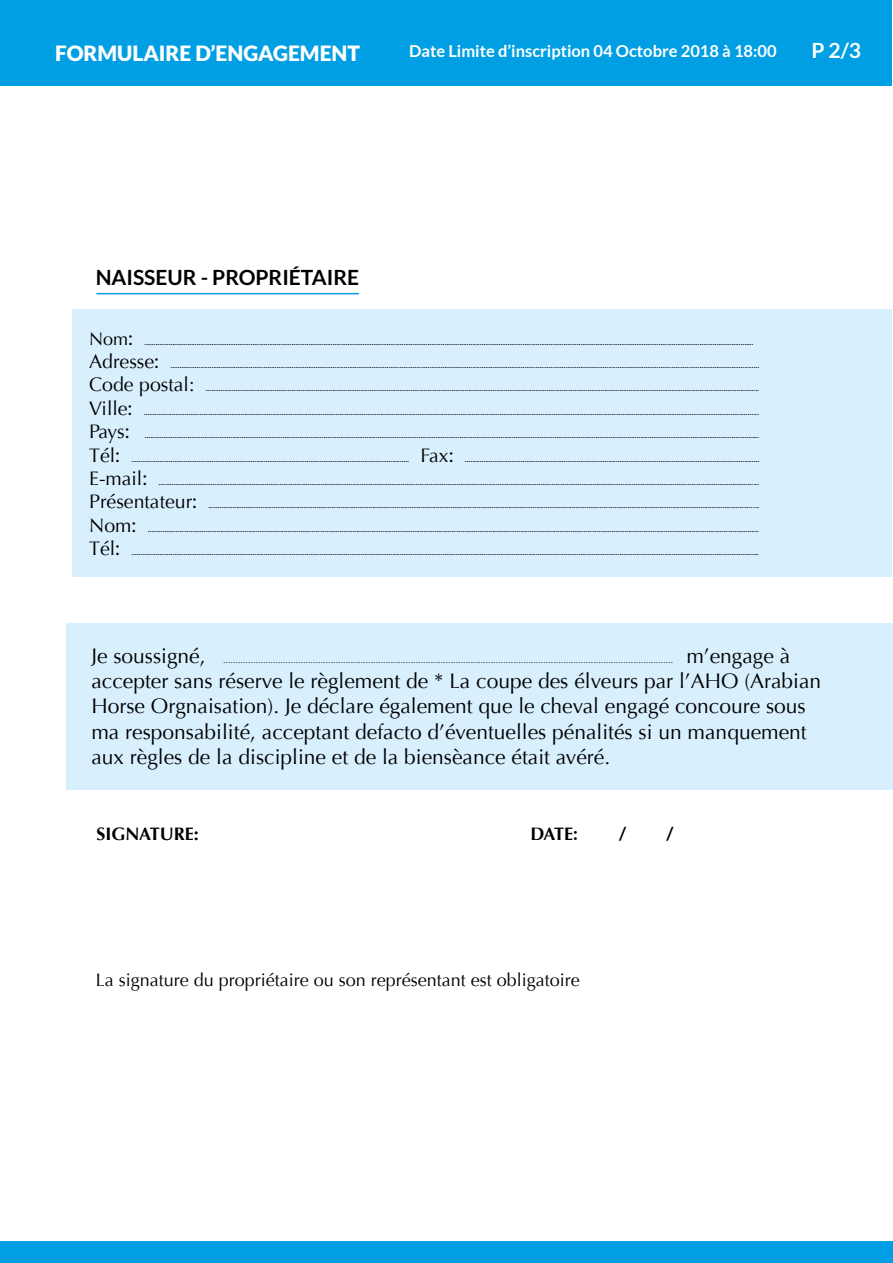
<style>
.page{position:relative;width:893px;height:1263px;background:#fff}
.page>*{position:absolute;margin:0;border:0;box-sizing:border-box;transform-origin:0 0}
.t1{font:21px/25.2px "Optima";color:#000}
.t2{font:900 21px "Lato";color:#fff}
.t3{font:700 21px "Lato";color:#000}
.t4{font:700 21px "Lato";color:#fff}
.t5{font:18px "Optima";color:#000}
.t6{font:700 18px "Optima";color:#000}
.t7{font:700 18px "Lato";color:#000}
.t8{font:700 16.5px "Lato";color:#fff}
.t9{font:9px "Myriad Pro";color:#000}
.t10{font:9px "Optima";color:#000}
.s1{font-family:"Optima";font-size:18px}
.s2{font-family:"Lato";font-size:19.5px}
.s3{font-family:"Optima";font-size:19.5px}
.s4{font-size:21px}
.s5{font-family:"Lato"}
</style>
<div class="page">
<div style="left:1px;top:0;width:891px;height:85px;background:#009fe3"></div>
<div style="left:72px;top:309px;width:819px;height:268px;background:#d8effd"></div>
<hr style="left:96px;top:293px;width:263px;height:1px;background:#009fe3">
<div style="left:66px;top:623px;width:827px;height:166px;background:#d8effd"></div>
<div style="left:0;top:1242px;width:893px;height:21px;background:#009fe3"></div>
<p class="t2" style="left:55px;top:41px;width:306px">FORMULAIRE D’ENGAGEMENT</p>
<p class="t8" style="left:409px;top:42px;width:369px">Date Limite d’inscription 04 Octobre 2018 à 18:00</p>
<p class="t4" style="left:811px;top:38px;width:51px">P 2/3</p>
<p class="t3" style="left:96px;top:266px;width:265px">NAISSEUR - PROPRIÉTAIRE</p>
<p class="t9" style="left:89px;top:336px;width:666px"><span class="s1">Nom</span><span class="s2">:</span> .......................................................................................................................................................................................................................................................................................................................................</p>
<p class="t9" style="left:89px;top:359px;width:671px"><span class="s3">Adresse</span><span class="s2">:</span> ............................................................................................................................................................................................................................................................................................................................</p>
<p class="t9" style="left:89px;top:383px;width:671px"><span class="s3">Code postal:</span> .........................................................................................................................................................................................................................................................................................................</p>
<p class="t9" style="left:89px;top:406px;width:671px"><span class="s3">Ville</span><span class="s2">:</span> ..........................................................................................................................................................................................................................................................................................................................................</p>
<p class="t9" style="left:89px;top:430px;width:671px"><span class="s3">Pays</span><span class="s2">:</span> ..........................................................................................................................................................................................................................................................................................................................................</p>
<p class="t9" style="left:89px;top:453px;width:671px"><span class="s3">Tél</span><span class="s2">:</span> ..................................................................................................................................................... <span class="s3">Fax</span><span class="s2">:</span> ..............................................................................................................................................................</p>
<p class="t9" style="left:89px;top:476px;width:671px"><span class="s3">E-mail</span><span class="s2">:</span> ..................................................................................................................................................................................................................................................................................................................................</p>
<p class="t9" style="left:89px;top:500px;width:671px"><span class="s3">Présentateur</span><span class="s2">:</span> .......................................................................................................................................................................................................................................................................................................</p>
<p class="t9" style="left:89px;top:523px;width:671px"><span class="s3">Nom</span><span class="s2">:</span> ........................................................................................................................................................................................................................................................................................................................................</p>
<p class="t9" style="left:89px;top:547px;width:671px"><span class="s3">Tél</span><span class="s2">:</span> .................................................................................................................................................................................................................................................................................................................................................</p>
<p class="t1" style="left:91px;top:643px;width:116px">Je soussigné,</p>
<p class="t10" style="left:223px;top:655px;width:569px">.................................................................................................................................................................................... <span class="s4">m’engage à</span></p>
<p class="t1" style="left:91px;top:669px;width:731px">accepter sans réserve le règlement de * La coupe des élveurs par l’AHO (Arabian Horse Orgnaisation). Je déclare également que le cheval engagé concoure sous ma responsabilité, acceptant defacto d’éventuelles pénalités si un manquement aux règles de la discipline et de la biensèance était avéré.</p>
<p class="t6" style="left:96px;top:823px;width:104px">SIGNATURE:</p>
<p class="t6" style="left:531px;top:823px;width:49px">DATE<span class="s5">:</span></p>
<p class="t7" style="left:619px;top:823px;width:8px">/</p>
<p class="t7" style="left:666px;top:823px;width:8px">/</p>
<p class="t5" style="left:96px;top:969px;width:486px">La signature du propriétaire ou son représentant est obligatoire</p>
</div>
